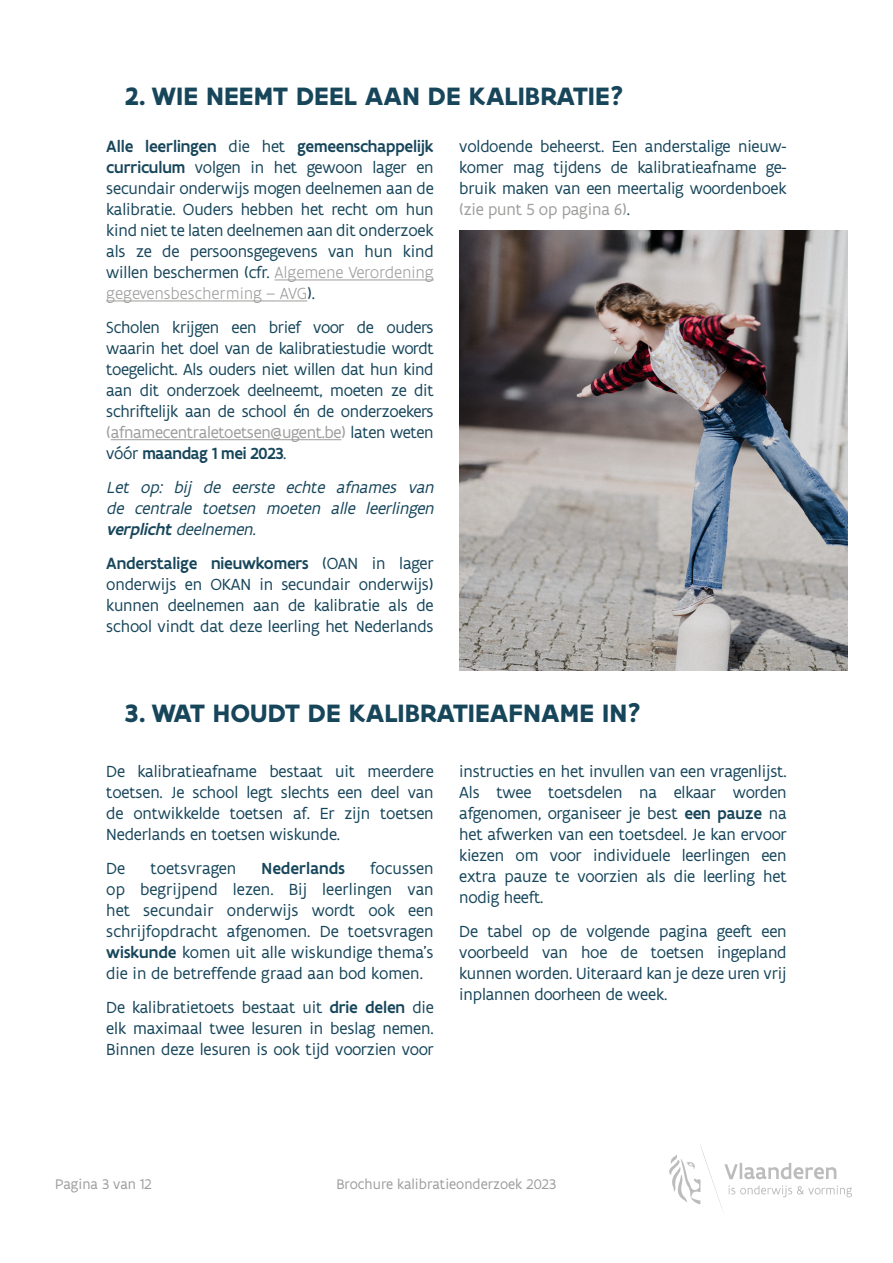
<style>
.page{position:relative;width:893px;height:1263px;background:#fff}
.page>*{position:absolute;margin:0;border:0;box-sizing:border-box;transform-origin:0 0}
.t1{font:700 27px "Flanders Art Sans";color:#17465b}
.t2{font:17.25px/21px "Flanders Art Sans";letter-spacing:-.01em;color:#17465b;text-align:justify}
.t3{font:italic 17.25px/21px "Flanders Art Sans";color:#17465b;text-align:justify}
.t4{font:500 17.25px "Flanders Art Sans";color:#17465b}
.t5{font:15px "Flanders Art Sans";color:#9d9d9c}
.s1{font-weight:500}
.s2{font-weight:300;color:#9d9d9c}
.s3{color:#9d9d9c}
</style>
<div class="page">
<img style="left:459px;top:231px;width:389px;height:440px">
<svg style="left:669px;top:1145px;width:183px;height:66px"></svg>
<hr style="left:275px;top:280px;width:159px;height:1px;background:#9d9d9c">
<hr style="left:106px;top:301px;width:201px;height:1px;background:#9d9d9c">
<hr style="left:111px;top:439px;width:230px;height:1px;background:#9d9d9c">
<h1 class="t1" style="left:124px;top:79px;width:501px">2. WIE NEEMT DEEL AAN DE KALIBRATIE?</h1>
<p class="t2" style="left:106px;top:136px;width:329px"><span class="s1">Alle leerlingen</span> die het <span class="s1">gemeenschappelijk curriculum</span> volgen in het gewoon lager en secundair onderwijs mogen deelnemen aan de kalibratie. Ouders hebben het recht om hun kind niet te laten deelnemen aan dit onderzoek als ze de persoonsgegevens van hun kind willen beschermen (cfr. <span class="s2">Algemene Verordening gegevensbescherming – AVG</span>).</p>
<p class="t2" style="left:106px;top:316px;width:329px">Scholen krijgen een brief voor de ouders waarin het doel van de kalibratiestudie wordt toegelicht. Als ouders niet willen dat hun kind aan dit onderzoek deelneemt, moeten ze dit schriftelijk aan de school én de onderzoekers <span class="s3">(afnamecentraletoetsen@ugent.be)</span> laten weten vóór <span class="s1">maandag 1 mei 2023</span>.</p>
<p class="t3" style="left:106px;top:476px;width:333px">Let op: bij de eerste echte afnames van de centrale toetsen moeten alle leerlingen <span class="s1">verplicht</span>deelnemen.</p>
<p class="t2" style="left:106px;top:552px;width:329px"><span class="s1">Anderstalige nieuwkomers</span> (OAN in lager onderwijs en OKAN in secundair onderwijs) kunnen deelnemen aan de kalibratie als de school vindt dat deze leerling het Nederlands</p>
<p class="t2" style="left:459px;top:136px;width:329px">voldoende beheerst. Een anderstalige nieuw&shy;komer mag tijdens de kalibratieafname ge&shy;bruik maken van een meertalig woordenboek <span class="s3">(zie punt 5 op pagina 6)</span>.</p>
<h1 class="t1" style="left:124px;top:696px;width:519px">3. WAT HOUDT DE KALIBRATIEAFNAME IN?</h1>
<p class="t2" style="left:106px;top:761px;width:329px">De kalibratieafname bestaat uit meerdere toetsen. Je school legt slechts een deel van de ontwikkelde toetsen af. Er zijn toetsen Nederlands en toetsen wiskunde.</p>
<p class="t2" style="left:106px;top:858px;width:20px">De</p>
<p class="t2" style="left:151px;top:858px;width:87px">toetsvragen</p>
<p class="t4" style="left:262px;top:858px;width:85px">Nederlands</p>
<p class="t2" style="left:106px;top:858px;width:329px;text-indent:264px">focussen op begrijpend lezen. Bij leerlingen van het secundair onderwijs wordt ook een schrijfopdracht afgenomen. De toetsvragen <span class="s1">wiskunde</span> komen uit alle wiskundige thema’s die in de betreffende graad aan bod komen.</p>
<p class="t2" style="left:106px;top:996px;width:329px">De kalibratietoets bestaat uit <span class="s1">drie delen</span> die elk maximaal twee lesuren in beslag nemen.<br>Binnen deze lesuren is ook tijd voorzien voor</p>
<p class="t2" style="left:459px;top:761px;width:329px">instructies en het invullen van een vragenlijst.<br>Als twee toetsdelen na elkaar worden afgenomen, organiseer je best <span class="s1">een pauze</span> na het afwerken van een toetsdeel. Je kan ervoor kiezen om voor individuele leerlingen een extra pauze te voorzien als die leerling het nodig heeft.</p>
<p class="t2" style="left:459px;top:920px;width:329px">De tabel op de volgende pagina geeft een voorbeeld van hoe de toetsen ingepland kunnen worden. Uiteraard kan je deze uren vrij inplannen doorheen de week.</p>
<p class="t5" style="left:55px;top:1175px;width:98px">Pagina 3 van 12</p>
<p class="t5" style="left:337px;top:1175px;width:221px">Brochure kalibratieonderzoek 2023</p>
</div>
